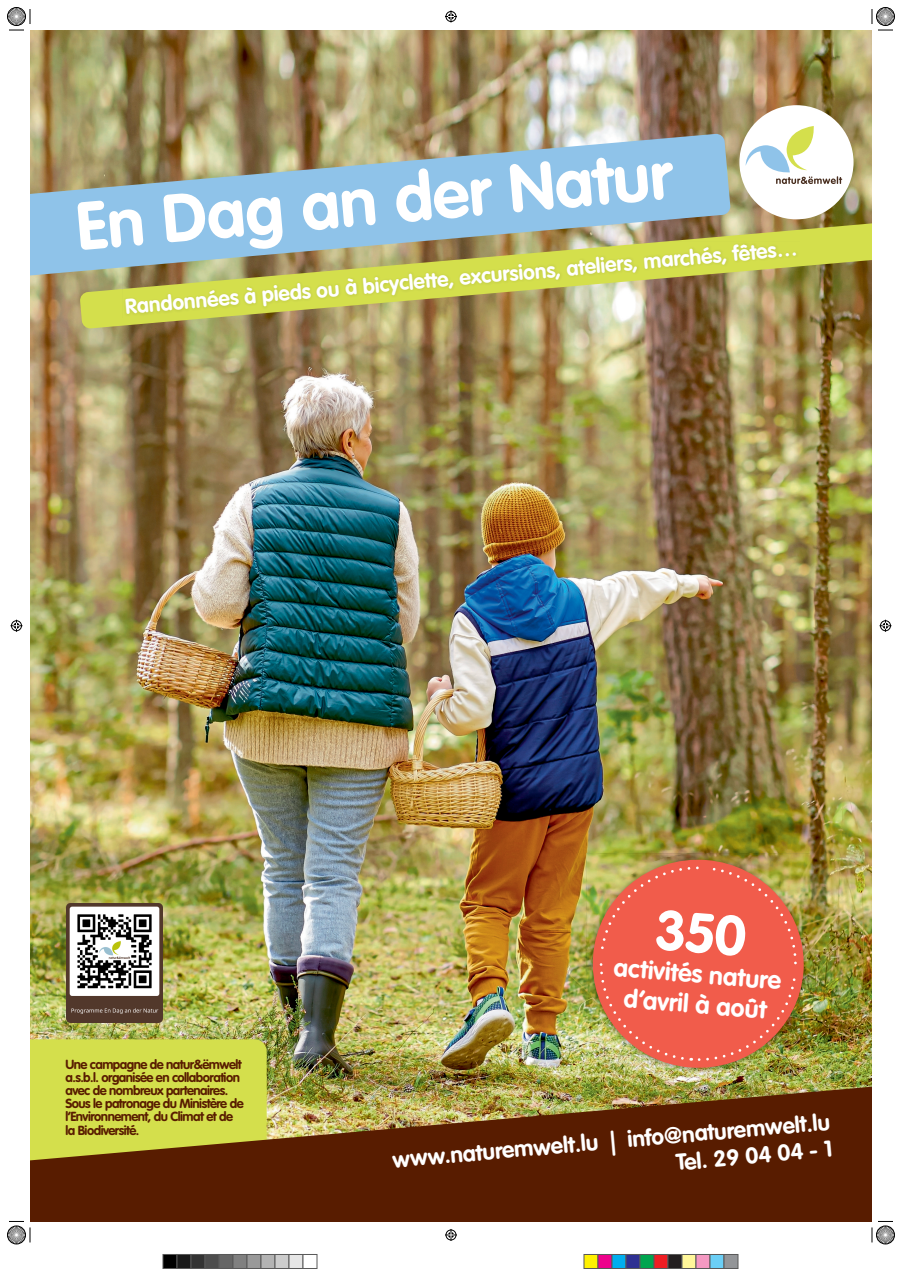
<style>
.page{position:relative;width:902px;height:1272px;background:#fff}
.page>*{position:absolute;margin:0;border:0;box-sizing:border-box;transform-origin:0 0}
.t1{font:700 67px "VAG Rounded Std";color:#fff}
.t2{font:700 25.1px/30.2px "VAG Rounded Std";color:#fff;text-align:center}
.t3{font:700 22.6px/27.1px "VAG Rounded Std";color:#fff;text-align:right}
.t4{font:700 21px "VAG Rounded Std";color:#fff}
.t5{font:700 13px/13.2px "VAG Rounded Std";letter-spacing:-.04em;color:#581c00}
</style>
<div class="page">
<img style="left:30px;top:30px;width:842px;height:1055px">
<img style="left:80px;top:221px;width:792px;height:108px">
<img style="left:122px;top:241px;width:677px;height:76px">
<svg style="left:30px;top:133px;width:701px;height:154px;background:#9fb6a9"></svg>
<div style="left:30px;top:1039px;width:237px;height:46px;background:#d4df4c"></div>
<svg style="left:30px;top:1085px;width:842px;height:136px;background:#754a17"></svg>
<img style="left:586px;top:853px;width:224px;height:220px">
<img style="left:589px;top:855px;width:219px;height:216px">
<div style="left:739px;top:105px;width:114px;height:114px;background:#fff;border-radius:50%"></div>
<svg style="left:746px;top:126px;width:96px;height:58px"></svg>
<img style="left:67px;top:902px;width:95px;height:120px">
<svg style="left:10px;top:619px;width:12px;height:12px"></svg>
<svg style="left:879px;top:619px;width:12px;height:12px"></svg>
<svg style="left:445px;top:10px;width:12px;height:12px"></svg>
<svg style="left:445px;top:1229px;width:12px;height:11px"></svg>
<svg style="left:7px;top:7px;width:19px;height:19px"></svg>
<svg style="left:876px;top:7px;width:19px;height:19px"></svg>
<svg style="left:8px;top:8px;width:23px;height:23px"></svg>
<svg style="left:871px;top:8px;width:23px;height:23px"></svg>
<svg style="left:8px;top:1220px;width:23px;height:23px"></svg>
<svg style="left:871px;top:1220px;width:23px;height:23px"></svg>
<div style="left:162px;top:1253px;width:15px;height:15px;background:#000;border:1px solid #595959"></div>
<div style="left:176px;top:1253px;width:15px;height:15px;background:#1a1a1a;border:1px solid #595959"></div>
<div style="left:190px;top:1253px;width:15px;height:15px;background:#333;border:1px solid #595959"></div>
<div style="left:204px;top:1253px;width:15px;height:15px;background:#4d4d4d;border:1px solid #595959"></div>
<div style="left:218px;top:1253px;width:15px;height:15px;background:#666;border:1px solid #595959"></div>
<div style="left:232px;top:1253px;width:15px;height:15px;background:#808080;border:1px solid #595959"></div>
<div style="left:246px;top:1253px;width:15px;height:15px;background:#999;border:1px solid #595959"></div>
<div style="left:260px;top:1253px;width:15px;height:15px;background:#b3b3b3;border:1px solid #595959"></div>
<div style="left:274px;top:1253px;width:15px;height:15px;background:#ccc;border:1px solid #595959"></div>
<div style="left:288px;top:1253px;width:15px;height:15px;background:#e6e6e6;border:1px solid #595959"></div>
<div style="left:302px;top:1253px;width:15px;height:15px;background:#fff;border:1px solid #595959"></div>
<div style="left:583px;top:1253px;width:15px;height:15px;background:#fff101"></div>
<div style="left:597px;top:1253px;width:15px;height:15px;background:#ed028c;border:1px solid #595959"></div>
<div style="left:611px;top:1253px;width:15px;height:15px;background:#00aeef;border:1px solid #595959"></div>
<div style="left:625px;top:1253px;width:15px;height:15px;background:#2e3092;border:1px solid #595959"></div>
<div style="left:639px;top:1253px;width:15px;height:15px;background:#00a54f;border:1px solid #595959"></div>
<div style="left:653px;top:1253px;width:15px;height:15px;background:#ee1d23;border:1px solid #595959"></div>
<div style="left:667px;top:1253px;width:15px;height:15px;background:#231f20;border:1px solid #595959"></div>
<div style="left:681px;top:1253px;width:15px;height:15px;background:#fff79a;border:1px solid #595959"></div>
<div style="left:695px;top:1253px;width:15px;height:15px;background:#f499c2;border:1px solid #595959"></div>
<div style="left:709px;top:1253px;width:15px;height:15px;background:#6bcff6;border:1px solid #595959"></div>
<div style="left:723px;top:1253px;width:15px;height:15px;background:#939598;border:1px solid #595959"></div>
<svg style="left:598px;top:865px;width:200px;height:197px;background:#e6694e"></svg>
<h1 class="t1" style="left:74px;top:199px;width:599px;rotate:-5deg">En Dag an der Natur</h1>
<h3 class="t4" style="left:124px;top:298px;width:676px;rotate:-5deg">Randonnées à pieds ou à bicyclette, excursions, ateliers, marchés, fêtes…</h3>
<p class="t5" style="left:65px;top:1058px;width:180px">Une campagne de natur&amp;ëmwelt a.s.b.l. organisée en collaboration avec de nombreux partenaires.<br>Sous le patronage du Ministère de l‘Environnement, du Climat et de la Biodiversité.</p>
<h2 class="t2" style="left:615px;top:954px;width:170px;rotate:4deg">activités nature d’avril à août</h2>
<h3 class="t3" style="left:392px;top:1148px;width:441px;rotate:-5deg">www.naturemwelt.lu | info@naturemwelt.lu<br>Tel. 29 04 04 - 1</h3>
</div>
